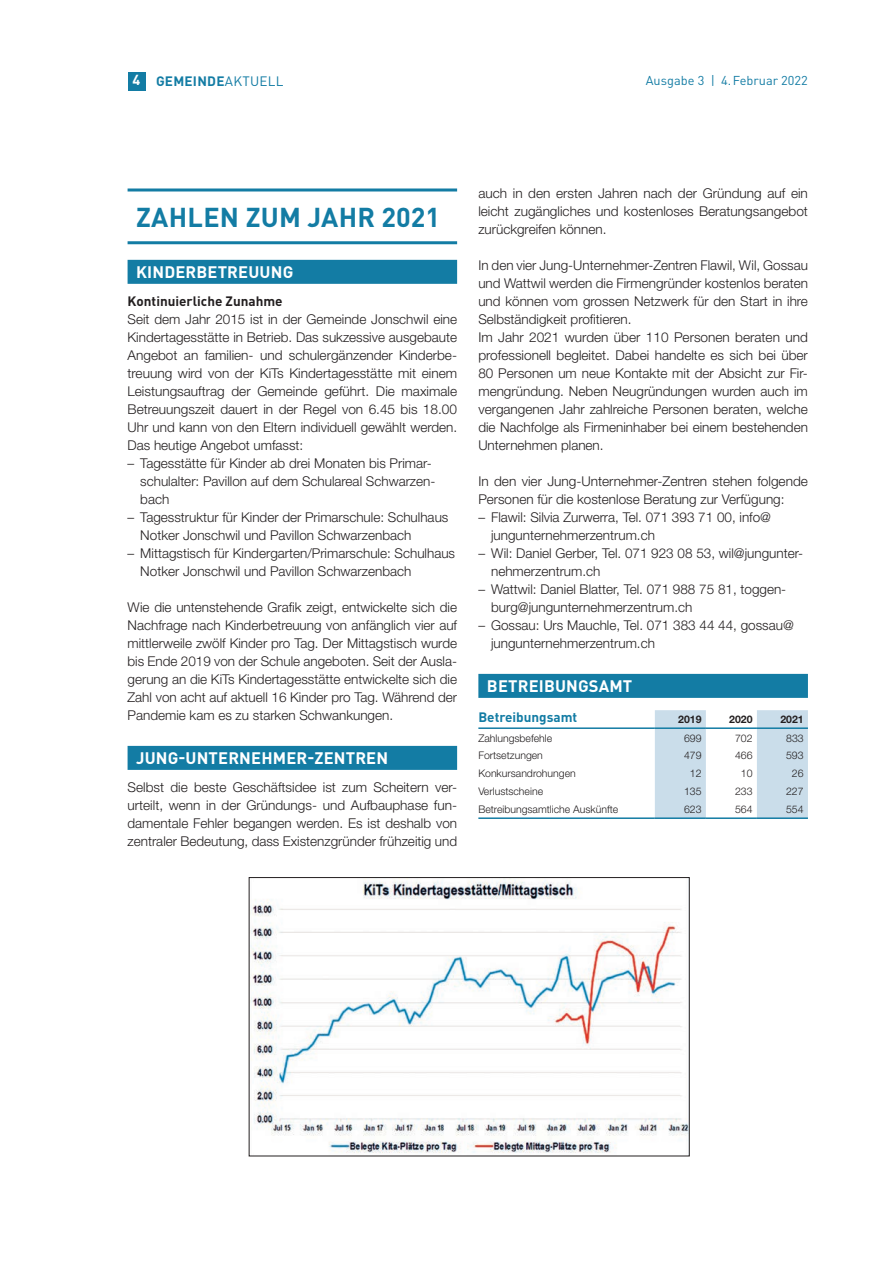
<style>
.page{position:relative;width:893px;height:1263px;background:#fff}
.page>*{position:absolute;margin:0;border:0;box-sizing:border-box;transform-origin:0 0}
.t1{font:700 27px "DIN Pro";letter-spacing:.01em;color:#137ca4}
.t2{font:700 16.5px "DIN Pro";letter-spacing:.01em;color:#fff}
.t3{font:300 13.5px/18px "Helvetica Neue LT Std";color:#231f20}
.t4{font:700 13.5px "DIN Pro";color:#231f20}
.t5{font:700 13.5px "DIN Pro";letter-spacing:.02em;color:#137ca4}
.t6{font:700 13.5px "DIN Pro";color:#137ca4}
.t7{font:12.75px "DIN Pro";color:#137ca4}
.t8{font:300 10.5px "Helvetica Neue LT Std";color:#231f20}
.t9{font:700 10.5px "Helvetica Neue LT Std";color:#231f20}
.s1{font-size:14.4px;color:#fff}
.s2{font-weight:400}
</style>
<div class="page">
<hr style="left:128px;top:188px;width:329px;height:3px;background:#137ca4">
<hr style="left:128px;top:241px;width:329px;height:3px;background:#137ca4">
<div style="left:128px;top:260px;width:329px;height:24px;background:#137ca4"></div>
<div style="left:128px;top:746px;width:329px;height:24px;background:#137ca4"></div>
<div style="left:478px;top:674px;width:330px;height:24px;background:#137ca4"></div>
<svg style="left:655px;top:710px;width:153px;height:107px"></svg>
<hr style="left:478px;top:727px;width:177px;height:2px;background:#137ca4">
<hr style="left:655px;top:727px;width:51px;height:2px;background:#137ca4">
<hr style="left:706px;top:727px;width:51px;height:2px;background:#137ca4">
<hr style="left:757px;top:727px;width:51px;height:2px;background:#137ca4">
<hr style="left:478px;top:817px;width:177px;height:2px;background:#137ca4">
<hr style="left:655px;top:817px;width:51px;height:2px;background:#137ca4">
<hr style="left:706px;top:817px;width:51px;height:2px;background:#137ca4">
<hr style="left:757px;top:817px;width:51px;height:2px;background:#137ca4">
<svg style="left:248px;top:877px;width:442px;height:280px"></svg>
<div style="left:128px;top:72px;width:17px;height:18px;background:#137ca4"></div>
<p class="t5" style="left:133px;top:71px;width:153px"><span class="s1">4</span> GEMEINDE<span class="s2">AKTUELL</span></p>
<p class="t7" style="left:646px;top:72px;width:164px">Ausgabe 3 | 4.Februar 2022</p>
<h1 class="t1" style="left:136px;top:198px;width:306px">ZAHLEN ZUM JAHR 2021</h1>
<p class="t2" style="left:136px;top:261px;width:159px">KINDERBETREUUNG</p>
<p class="t4" style="left:128px;top:292px;width:157px">Kontinuierliche Zunahme</p>
<p class="t3" style="left:128px;top:310px;width:331px;text-align:justify">Seit dem Jahr 2015 ist in der Gemeinde Jonschwil eine Kindertagesstätte in Betrieb. Das sukzessive ausgebaute Angebot an familien- und schulergänzender Kinderbe&shy;treuung wird von der KiTs Kindertagesstätte mit einem Leistungsauftrag der Gemeinde geführt. Die maximale Betreuungszeit dauert in der Regel von 6.45 bis 18.00<br>Uhr und kann von den Eltern individuell gewählt werden.<br>Das heutige Angebot umfasst:</p>
<p class="t3" style="left:140px;top:454px;width:297px;text-indent:-13px">– Tagesstätte für Kinder ab drei Monaten bis Primar&shy;schulalter: Pavillon auf dem Schulareal Schwarzen&shy;bach</p>
<p class="t3" style="left:140px;top:508px;width:310px;text-indent:-13px">– Tagesstruktur für Kinder der Primarschule: Schulhaus<br>Notker Jonschwil und Pavillon Schwarzenbach</p>
<p class="t3" style="left:140px;top:544px;width:316px;text-indent:-13px">– Mittagstisch für Kindergarten/Primarschule: Schulhaus<br>Notker Jonschwil und Pavillon Schwarzenbach</p>
<p class="t3" style="left:128px;top:598px;width:331px;text-align:justify">Wie die untenstehende Grafik zeigt, entwickelte sich die Nachfrage nach Kinderbetreuung von anfänglich vier auf mittlerweile zwölf Kinder pro Tag. Der Mittagstisch wurde bis Ende 2019 von der Schule angeboten. Seit der Ausla&shy;gerung an die KiTs Kindertagesstätte entwickelte sich die Zahl von acht auf aktuell 16 Kinder pro Tag. Während der Pandemie kam es zu starken Schwankungen.</p>
<p class="t2" style="left:136px;top:747px;width:254px">JUNG-UNTERNEHMER-ZENTREN</p>
<p class="t3" style="left:128px;top:778px;width:331px;text-align:justify">Selbst die beste Geschäftsidee ist zum Scheitern ver&shy;urteilt, wenn in der Gründungs- und Aufbauphase fun&shy;damentale Fehler begangen werden. Es ist deshalb von zentraler Bedeutung, dass Existenzgründer frühzeitig und</p>
<p class="t3" style="left:478px;top:184px;width:331px;text-align:justify">auch in den ersten Jahren nach der Gründung auf ein leicht zugängliches und kostenloses Beratungsangebot zurückgreifen können.</p>
<p class="t3" style="left:478px;top:256px;width:331px">In den vier Jung-Unternehmer-Zentren Flawil, Wil, Gossau und Wattwil werden die Firmengründer kostenlos beraten und können vom grossen Netzwerk für den Start in ihre Selbständigkeit profitieren.<br>Im Jahr 2021 wurden über 110 Personen beraten und professionell begleitet. Dabei handelte es sich bei über 80 Personen um neue Kontakte mit der Absicht zur Fir&shy;mengründung. Neben Neugründungen wurden auch im vergangenen Jahr zahlreiche Personen beraten, welche die Nachfolge als Firmeninhaber bei einem bestehenden Unternehmen planen.</p>
<p class="t3" style="left:478px;top:472px;width:331px">In den vier Jung-Unternehmer-Zentren stehen folgende<br>Personen für die kostenlose Beratung zur Verfügung:</p>
<p class="t3" style="left:491px;top:508px;width:281px;text-indent:-13px">– Flawil: Silvia Zurwerra, Tel. 071 393 71 00, info@ jungunternehmerzentrum.ch</p>
<p class="t3" style="left:491px;top:544px;width:314px;text-indent:-13px">– Wil: Daniel Gerber, Tel. 071 923 08 53, wil@jungunter&shy;nehmerzentrum.ch</p>
<p class="t3" style="left:491px;top:580px;width:297px;text-indent:-13px">– Wattwil: Daniel Blatter, Tel. 071 988 75 81, toggen&shy;burg@jungunternehmerzentrum.ch</p>
<p class="t3" style="left:491px;top:616px;width:304px;text-indent:-13px">– Gossau: Urs Mauchle, Tel. 071 383 44 44, gossau@ jungunternehmerzentrum.ch</p>
<p class="t2" style="left:487px;top:675px;width:147px">BETREIBUNGSAMT</p>
<p class="t6" style="left:478px;top:708px;width:100px">Betreibungsamt</p>
<p class="t9" style="left:678px;top:712px;width:25px">2019</p>
<p class="t9" style="left:729px;top:712px;width:25px">2020</p>
<p class="t9" style="left:780px;top:712px;width:25px">2021</p>
<p class="t8" style="left:478px;top:731px;width:75px">Zahlungsbefehle</p>
<p class="t8" style="left:684px;top:731px;width:19px">699</p>
<p class="t8" style="left:735px;top:731px;width:19px">702</p>
<p class="t8" style="left:786px;top:731px;width:19px">833</p>
<p class="t8" style="left:478px;top:749px;width:66px">Fortsetzungen</p>
<p class="t8" style="left:684px;top:749px;width:19px">479</p>
<p class="t8" style="left:735px;top:749px;width:19px">466</p>
<p class="t8" style="left:786px;top:749px;width:19px">593</p>
<p class="t8" style="left:478px;top:767px;width:99px">Konkursandrohungen</p>
<p class="t8" style="left:690px;top:767px;width:13px">12</p>
<p class="t8" style="left:741px;top:767px;width:13px">10</p>
<p class="t8" style="left:792px;top:767px;width:13px">26</p>
<p class="t8" style="left:478px;top:785px;width:66px">Verlustscheine</p>
<p class="t8" style="left:684px;top:785px;width:19px">135</p>
<p class="t8" style="left:735px;top:785px;width:19px">233</p>
<p class="t8" style="left:786px;top:785px;width:19px">227</p>
<p class="t8" style="left:478px;top:803px;width:142px">Betreibungsamtliche Auskünfte</p>
<p class="t8" style="left:684px;top:803px;width:19px">623</p>
<p class="t8" style="left:735px;top:803px;width:19px">564</p>
<p class="t8" style="left:786px;top:803px;width:19px">554</p>
</div>
